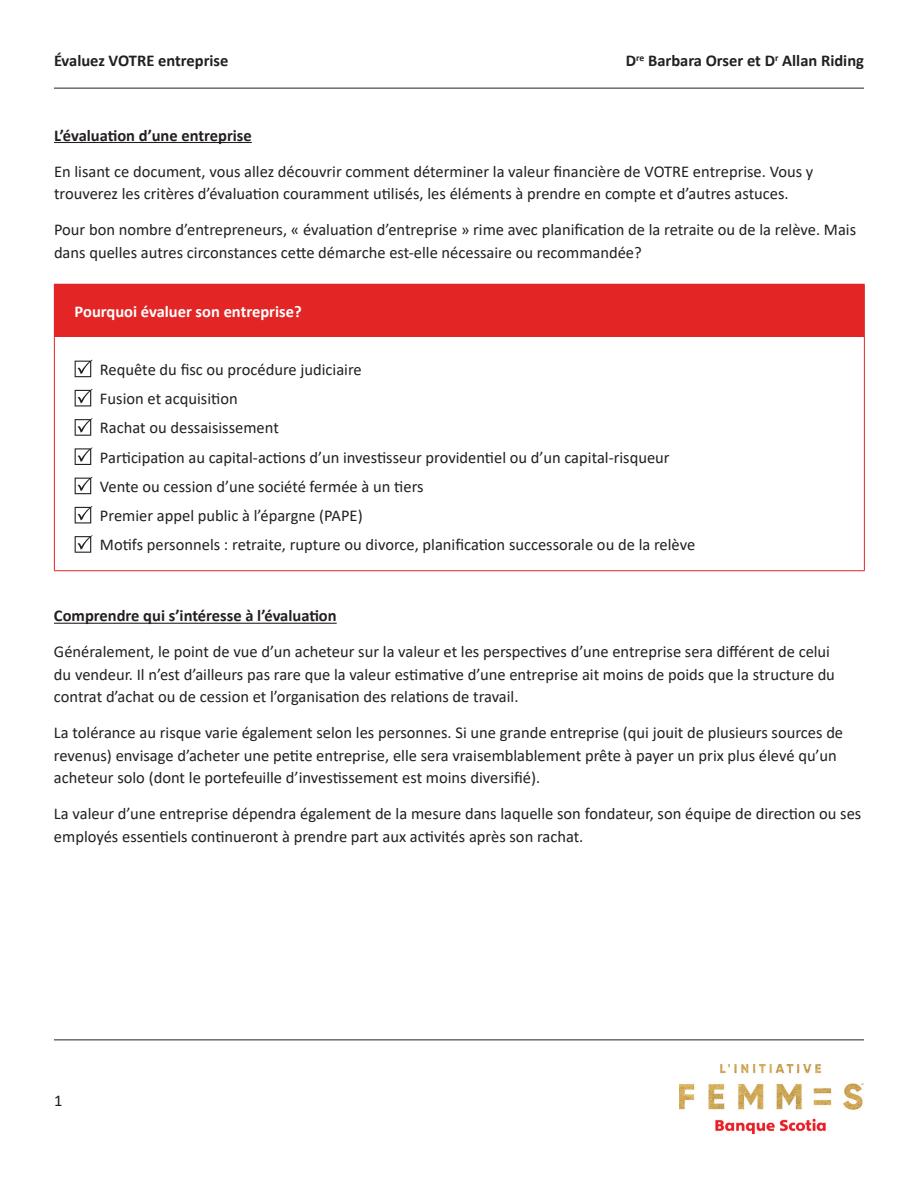
<style>
.page{position:relative;width:918px;height:1188px;background:#fff}
.page>*{position:absolute;margin:0;border:0;box-sizing:border-box;transform-origin:0 0}
.t1{font:16.5px/22.5px "Calibri";color:#231f20}
.t2{font:700 16.5px "Calibri";color:#231f20}
.t3{font:700 16.5px "Calibri";color:#fff}
</style>
<div class="page">
<hr style="left:54px;top:88px;width:810px;height:1px;background:#231f20">
<hr style="left:54px;top:1040px;width:810px;height:1px;background:#231f20">
<img style="left:680px;top:1065px;width:184px;height:69px">
<hr style="left:54px;top:142px;width:198px;height:1px;background:#231f20">
<hr style="left:54px;top:623px;width:283px;height:1px;background:#231f20">
<div style="left:54px;top:284px;width:810px;height:53px;background:#e32525"></div>
<hr style="left:54px;top:284px;width:811px;height:1px;background:#e32525">
<hr style="left:864px;top:285px;width:1px;height:52px;background:#e32525">
<hr style="left:54px;top:337px;width:1px;height:233px;background:#e32525">
<hr style="left:864px;top:337px;width:1px;height:233px;background:#e32525">
<hr style="left:54px;top:570px;width:811px;height:1px;background:#e32525">
<svg style="left:75px;top:360px;width:18px;height:17px"></svg>
<svg style="left:75px;top:389px;width:18px;height:17px"></svg>
<svg style="left:75px;top:418px;width:18px;height:18px"></svg>
<svg style="left:75px;top:447px;width:18px;height:18px"></svg>
<svg style="left:75px;top:477px;width:18px;height:17px"></svg>
<svg style="left:75px;top:506px;width:18px;height:17px"></svg>
<svg style="left:75px;top:535px;width:18px;height:18px"></svg>
<p class="t2" style="left:54px;top:49px;width:176px">Évaluez VOTRE entreprise</p>
<p class="t2" style="left:626px;top:49px;width:240px">D<sup>re</sup> Barbara Orser et D<sup>r</sup> Allan Riding</p>
<p class="t2" style="left:54px;top:123px;width:199px">L’évaluation d’une entreprise</p>
<p class="t1" style="left:54px;top:159px;width:761px">En lisant ce document, vous allez découvrir comment déterminer la valeur financière de VOTRE entreprise. Vous y trouverez les critères d’évaluation couramment utilisés, les éléments à prendre en compte et d’autres astuces.</p>
<p class="t1" style="left:54px;top:218px;width:804px">Pour bon nombre d’entrepreneurs, « évaluation d’entreprise » rime avec planification de la retraite ou de la relève. Mais dans quelles autres circonstances cette démarche est-elle nécessaire ou recommandée?</p>
<p class="t3" style="left:75px;top:300px;width:229px">Pourquoi évaluer son entreprise?</p>
<p class="t1" style="left:100px;top:354px;width:597px;line-height:29.2px">Requête du fisc ou procédure judiciaire<br>Fusion et acquisition<br>Rachat ou dessaisissement<br>Participation au capital-actions d’un investisseur providentiel ou d’un capital-risqueur Vente ou cession d’une société fermée à un tiers<br>Premier appel public à l’épargne (PAPE)<br>Motifs personnels : retraite, rupture ou divorce, planification successorale ou de la relève</p>
<p class="t2" style="left:54px;top:604px;width:284px">Comprendre qui s’intéresse à l’évaluation</p>
<p class="t1" style="left:54px;top:640px;width:782px">Généralement, le point de vue d’un acheteur sur la valeur et les perspectives d’une entreprise sera différent de celui du vendeur. Il n’est d’ailleurs pas rare que la valeur estimative d’une entreprise ait moins de poids que la structure du contrat d’achat ou de cession et l’organisation des relations de travail.</p>
<p class="t1" style="left:54px;top:721px;width:791px">La tolérance au risque varie également selon les personnes. Si une grande entreprise (qui jouit de plusieurs sources de revenus) envisage d’acheter une petite entreprise, elle sera vraisemblablement prête à payer un prix plus élevé qu’un acheteur solo (dont le portefeuille d’investissement est moins diversifié).</p>
<p class="t1" style="left:54px;top:802px;width:809px">La valeur d’une entreprise dépendra également de la mesure dans laquelle son fondateur, son équipe de direction ou ses employés essentiels continueront à prendre part aux activités après son rachat.</p>
<p class="t1" style="left:54px;top:1088px;width:10px">1</p>
</div>
